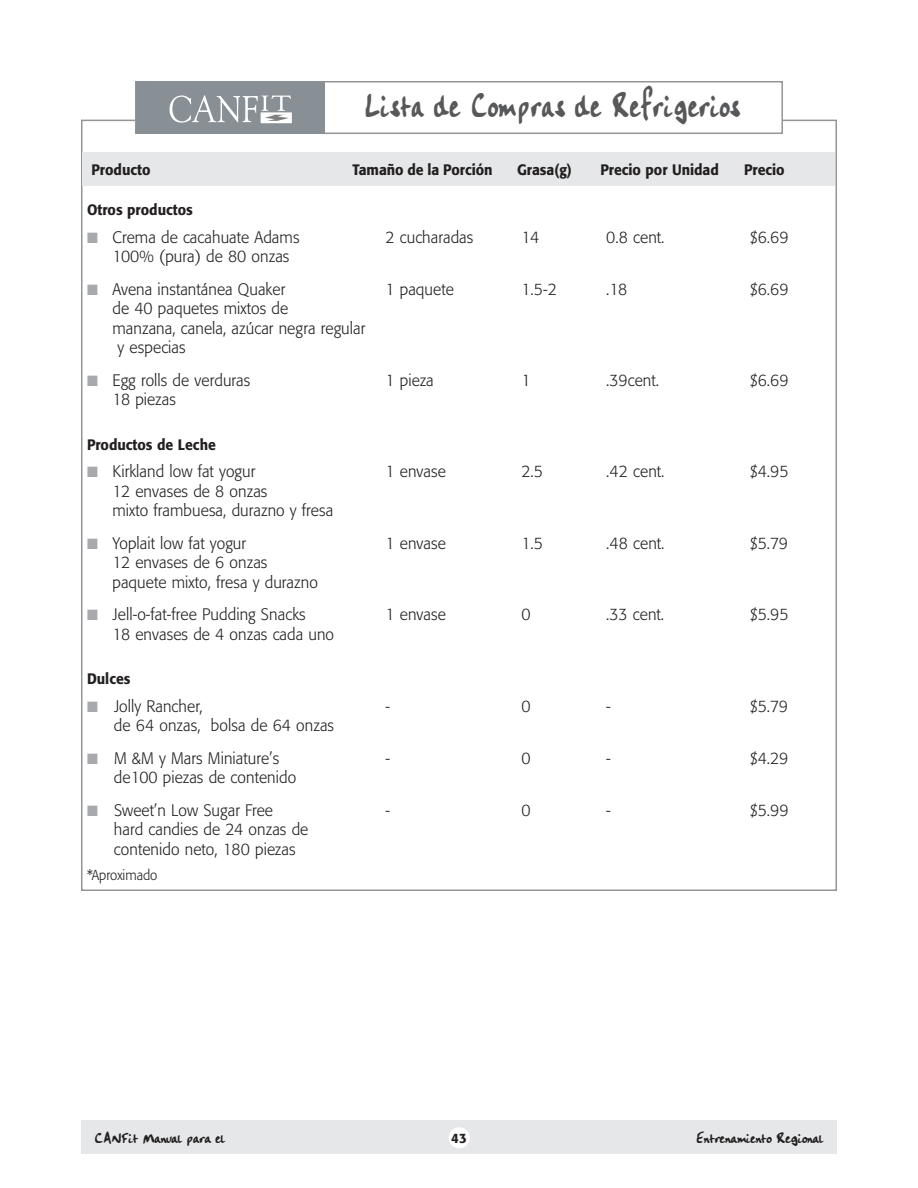
<style>
.page{position:relative;width:918px;height:1188px;background:#fff}
.page>*{position:absolute;margin:0;border:0;box-sizing:border-box;transform-origin:0 0}
.t1{font:39px "Handwriting Plain";letter-spacing:.035em;color:#57585a;scale:.8 1}
.t2{font:300 16.5px/19.5px "Formata";letter-spacing:.005em;color:#231f20;scale:.95 1}
.t3{font:16.5px "Handwriting Plain";color:#231f20}
.t4{font:500 15px "Formata";color:#231f20;scale:.93 1}
.t5{font:300 14.25px "Formata";color:#231f20;scale:.93 1}
.t6{font:500 13.5px "Formata";color:#231f20}
.s1{color:#a8a9ad}
</style>
<div class="page">
<div style="left:135px;top:81px;width:648px;height:53px;border:2px solid #939598"></div>
<div style="left:81px;top:1120px;width:756px;height:34px;background:#e6e7e9"></div>
<div style="left:449px;top:1127px;width:21px;height:21px;background:#fff;border-radius:50%"></div>
<div style="left:83px;top:152px;width:752px;height:34px;background:#e6e7e9"></div>
<div style="left:136px;top:82px;width:189px;height:52px;background:#888f95"></div>
<div style="left:261px;top:112px;width:31px;height:11px;border:2px solid #fff"></div>
<svg style="left:170px;top:95px;width:121px;height:28px"></svg>
<h1 class="t1" style="left:364px;top:77px;width:471px">Lista de Compras de Refrigerios</h1>
<p class="t4" style="left:92px;top:161px;width:65px">Producto</p>
<p class="t4" style="left:353px;top:161px;width:152px">Tamaño de la Porción</p>
<p class="t4" style="left:517px;top:161px;width:61px">Grasa(g)</p>
<p class="t4" style="left:600px;top:161px;width:129px">Precio por Unidad</p>
<p class="t4" style="left:744px;top:161px;width:45px">Precio</p>
<p class="t4" style="left:87px;top:201px;width:115px">Otros productos</p>
<p class="t2" style="left:87px;top:227px;width:225px"><span class="s1">■</span> Crema de cacahuate Adams</p>
<p class="t2" style="left:385px;top:227px;width:94px">2 cucharadas</p>
<p class="t2" style="left:521px;top:227px;width:20px">14</p>
<p class="t2" style="left:606px;top:227px;width:63px">0.8 cent.</p>
<p class="t2" style="left:750px;top:227px;width:42px">$6.69</p>
<p class="t2" style="left:112px;top:247px;width:188px">100% (pura) de 80 onzas</p>
<p class="t2" style="left:87px;top:279px;width:210px"><span class="s1">■</span> Avena instantánea Quaker</p>
<p class="t2" style="left:386px;top:279px;width:73px">1 paquete</p>
<p class="t2" style="left:521px;top:279px;width:39px">1.5-2</p>
<p class="t2" style="left:606px;top:279px;width:24px">.18</p>
<p class="t2" style="left:750px;top:279px;width:42px">$6.69</p>
<p class="t2" style="left:113px;top:299px;width:187px">de 40 paquetes mixtos de</p>
<p class="t2" style="left:113px;top:318px;width:268px">manzana, canela, azúcar negra regular</p>
<p class="t2" style="left:118px;top:338px;width:73px">y especias</p>
<p class="t2" style="left:87px;top:370px;width:173px"><span class="s1">■</span> Egg rolls de verduras</p>
<p class="t2" style="left:386px;top:370px;width:52px">1 pieza</p>
<p class="t2" style="left:521px;top:370px;width:11px">1</p>
<p class="t2" style="left:606px;top:370px;width:57px">.39cent.</p>
<p class="t2" style="left:750px;top:370px;width:42px">$6.69</p>
<p class="t2" style="left:113px;top:390px;width:68px">18 piezas</p>
<p class="t4" style="left:87px;top:435px;width:140px">Productos de Leche</p>
<p class="t2" style="left:87px;top:462px;width:179px"><span class="s1">■</span> Kirkland low fat yogur</p>
<p class="t2" style="left:386px;top:462px;width:65px">1 envase</p>
<p class="t2" style="left:521px;top:462px;width:24px">2.5</p>
<p class="t2" style="left:606px;top:462px;width:63px">.42 cent.</p>
<p class="t2" style="left:750px;top:462px;width:42px">$4.95</p>
<p class="t2" style="left:113px;top:481px;width:234px">12 envases de 8 onzas<br>mixto frambuesa, durazno y fresa</p>
<p class="t2" style="left:87px;top:533px;width:169px"><span class="s1">■</span> Yoplait low fat yogur</p>
<p class="t2" style="left:386px;top:533px;width:65px">1 envase</p>
<p class="t2" style="left:521px;top:533px;width:24px">1.5</p>
<p class="t2" style="left:606px;top:533px;width:63px">.48 cent.</p>
<p class="t2" style="left:750px;top:533px;width:41px">$5.79</p>
<p class="t2" style="left:113px;top:553px;width:218px">12 envases de 6 onzas paquete mixto, fresa y durazno</p>
<p class="t2" style="left:87px;top:605px;width:232px"><span class="s1">■</span> Jell-o-fat-free Pudding Snacks</p>
<p class="t2" style="left:385px;top:605px;width:65px">1 envase</p>
<p class="t2" style="left:521px;top:605px;width:11px">0</p>
<p class="t2" style="left:606px;top:605px;width:62px">.33 cent.</p>
<p class="t2" style="left:750px;top:605px;width:42px">$5.95</p>
<p class="t2" style="left:113px;top:624px;width:235px">18 envases de 4 onzas cada uno</p>
<p class="t4" style="left:87px;top:670px;width:48px">Dulces</p>
<p class="t2" style="left:87px;top:696px;width:123px"><span class="s1">■</span> Jolly Rancher,</p>
<p class="t2" style="left:386px;top:696px;width:6px">-</p>
<p class="t2" style="left:521px;top:696px;width:11px">0</p>
<p class="t2" style="left:606px;top:696px;width:6px">-</p>
<p class="t2" style="left:750px;top:696px;width:41px">$5.79</p>
<p class="t2" style="left:114px;top:716px;width:233px">de 64 onzas, bolsa de 64 onzas</p>
<p class="t2" style="left:87px;top:748px;width:204px"><span class="s1">■</span> M &amp;M y Mars Miniature’s</p>
<p class="t2" style="left:386px;top:748px;width:6px">-</p>
<p class="t2" style="left:521px;top:748px;width:11px">0</p>
<p class="t2" style="left:606px;top:748px;width:6px">-</p>
<p class="t2" style="left:750px;top:748px;width:42px">$4.29</p>
<p class="t2" style="left:114px;top:768px;width:193px">de100 piezas de contenido</p>
<p class="t2" style="left:87px;top:800px;width:197px"><span class="s1">■</span> Sweet’n Low Sugar Free</p>
<p class="t2" style="left:386px;top:800px;width:6px">-</p>
<p class="t2" style="left:521px;top:800px;width:11px">0</p>
<p class="t2" style="left:606px;top:800px;width:6px">-</p>
<p class="t2" style="left:750px;top:800px;width:42px">$5.99</p>
<p class="t2" style="left:114px;top:820px;width:206px">hard candies de 24 onzas de contenido neto, 180 piezas</p>
<p class="t5" style="left:87px;top:866px;width:77px">*Aproximado</p>
<p class="t3" style="left:94px;top:1126px;width:132px">CANFit Manual para el</p>
<p class="t6" style="left:451px;top:1130px;width:17px">43</p>
<p class="t3" style="left:696px;top:1126px;width:129px">Entrenamiento Regional</p>
</div>
